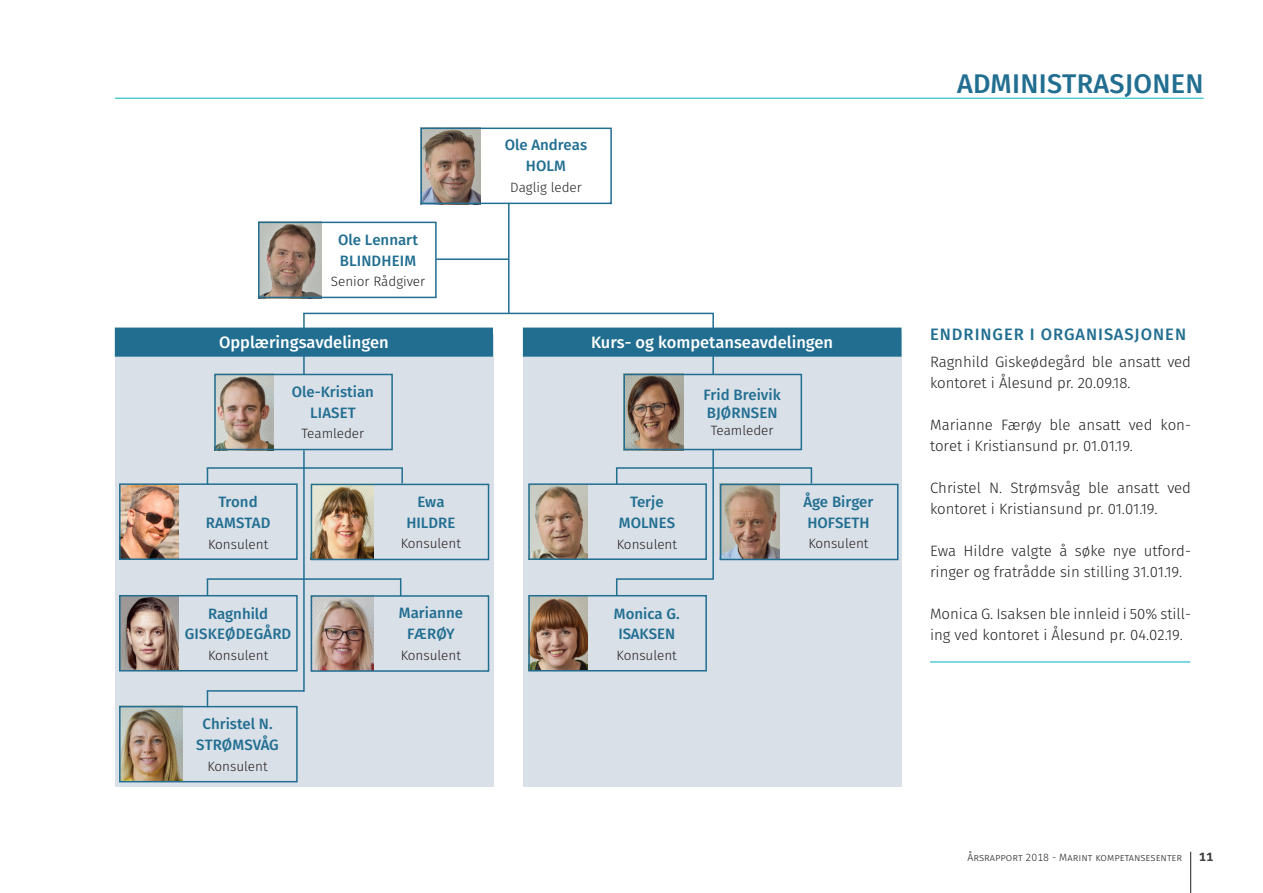
<style>
.page{position:relative;width:1263px;height:893px;background:#fff}
.page>*{position:absolute;margin:0;border:0;box-sizing:border-box;transform-origin:0 0}
.t1{font:500 27px "Fira Sans";letter-spacing:.01em;color:#216e91}
.t2{font:500 16.5px "Fira Sans";color:#fff}
.t3{font:500 16.5px "Fira Sans";letter-spacing:.06em;color:#216e91}
.t4{font:300 15px/21px "Fira Sans";color:#231f20}
.t5{font:500 15px "Fira Sans";color:#216e91}
.t6{font:300 13.5px "Fira Sans";color:#231f20}
.t7{font:700 12px "Fira Sans";color:#3e3e3f}
.t8{font:300 10.5px "Fira Sans";color:#231f20}
</style>
<div class="page">
<hr style="left:1190px;top:852px;width:1px;height:41px;background:#231f20">
<div style="left:115px;top:334px;width:378px;height:453px;background:#d9e0e8"></div>
<div style="left:523px;top:333px;width:378px;height:454px;background:#d9e0e8"></div>
<img style="left:261px;top:225px;width:60px;height:70px">
<img style="left:217px;top:377px;width:57px;height:70px">
<img style="left:626px;top:377px;width:57px;height:70px">
<img style="left:122px;top:486px;width:57px;height:71px">
<img style="left:531px;top:486px;width:57px;height:71px">
<img style="left:122px;top:598px;width:57px;height:70px">
<img style="left:531px;top:598px;width:57px;height:70px">
<img style="left:314px;top:487px;width:60px;height:70px">
<img style="left:723px;top:487px;width:56px;height:70px">
<img style="left:314px;top:598px;width:60px;height:71px">
<img style="left:122px;top:709px;width:60px;height:70px">
<img style="left:423px;top:131px;width:57px;height:70px">
<hr style="left:115px;top:98px;width:1088px;height:1px;background:#00b5be">
<div style="left:258px;top:222px;width:179px;height:76px;border:2px solid #216e91"></div>
<div style="left:214px;top:374px;width:179px;height:76px;border:2px solid #216e91"></div>
<div style="left:623px;top:374px;width:179px;height:76px;border:2px solid #216e91"></div>
<div style="left:119px;top:483px;width:179px;height:77px;border:2px solid #216e91"></div>
<div style="left:528px;top:483px;width:179px;height:77px;border:2px solid #216e91"></div>
<div style="left:119px;top:595px;width:179px;height:76px;border:2px solid #216e91"></div>
<div style="left:528px;top:595px;width:179px;height:76px;border:2px solid #216e91"></div>
<div style="left:311px;top:484px;width:178px;height:76px;border:2px solid #216e91"></div>
<div style="left:720px;top:484px;width:178px;height:76px;border:2px solid #216e91"></div>
<div style="left:311px;top:595px;width:178px;height:77px;border:2px solid #216e91"></div>
<div style="left:119px;top:706px;width:179px;height:76px;border:2px solid #216e91"></div>
<div style="left:420px;top:128px;width:192px;height:76px;border:2px solid #216e91"></div>
<hr style="left:508px;top:203px;width:1px;height:110px;background:#216e91">
<hr style="left:303px;top:313px;width:2px;height:62px;background:#216e91">
<hr style="left:712px;top:313px;width:2px;height:62px;background:#216e91">
<hr style="left:303px;top:450px;width:2px;height:242px;background:#216e91">
<hr style="left:712px;top:449px;width:2px;height:130px;background:#216e91">
<svg style="left:401px;top:469px;width:2px;height:14px"></svg>
<svg style="left:811px;top:467px;width:1px;height:16px"></svg>
<svg style="left:400px;top:580px;width:1px;height:16px"></svg>
<svg style="left:207px;top:469px;width:1px;height:15px"></svg>
<svg style="left:616px;top:469px;width:1px;height:15px"></svg>
<svg style="left:207px;top:580px;width:1px;height:15px"></svg>
<svg style="left:616px;top:580px;width:1px;height:15px"></svg>
<svg style="left:207px;top:692px;width:1px;height:15px"></svg>
<hr style="left:303px;top:313px;width:411px;height:1px;background:#216e91">
<hr style="left:436px;top:258px;width:73px;height:2px;background:#216e91">
<hr style="left:207px;top:467px;width:196px;height:2px;background:#216e91">
<hr style="left:616px;top:467px;width:195px;height:2px;background:#216e91">
<hr style="left:207px;top:578px;width:194px;height:2px;background:#216e91">
<hr style="left:616px;top:578px;width:98px;height:2px;background:#216e91">
<hr style="left:207px;top:690px;width:97px;height:2px;background:#216e91">
<div style="left:116px;top:328px;width:376px;height:28px;background:#216e91"></div>
<div style="left:115px;top:328px;width:378px;height:29px;border:2px solid #216e91"></div>
<div style="left:524px;top:328px;width:377px;height:28px;background:#216e91"></div>
<div style="left:523px;top:328px;width:378px;height:29px;border:2px solid #216e91"></div>
<hr style="left:930px;top:662px;width:260px;height:1px;background:#00b5be">
<p class="t5" style="left:338px;top:229px;width:81px">Ole Lennart</p>
<p class="t5" style="left:340px;top:250px;width:78px">BLINDHEIM</p>
<p class="t6" style="left:331px;top:272px;width:96px">Senior Rådgiver</p>
<p class="t5" style="left:505px;top:134px;width:84px">Ole Andreas</p>
<p class="t5" style="left:526px;top:155px;width:42px">HOLM</p>
<p class="t6" style="left:510px;top:177px;width:73px">Daglig leder</p>
<p class="t2" style="left:219px;top:331px;width:171px">Opplæringsavdelingen</p>
<p class="t2" style="left:591px;top:331px;width:244px">Kurs- og kompetanseavdelingen</p>
<p class="t5" style="left:292px;top:381px;width:84px">Ole-Kristian</p>
<p class="t5" style="left:310px;top:402px;width:47px">LIASET</p>
<p class="t6" style="left:302px;top:424px;width:64px">Teamleder</p>
<p class="t5" style="left:219px;top:491px;width:41px">Trond</p>
<p class="t5" style="left:206px;top:512px;width:66px">RAMSTAD</p>
<p class="t6" style="left:208px;top:534px;width:62px">Konsulent</p>
<p class="t5" style="left:208px;top:603px;width:62px">Ragnhild</p>
<p class="t5" style="left:185px;top:624px;width:108px">GISKEØDEGÅRD</p>
<p class="t6" style="left:208px;top:646px;width:62px">Konsulent</p>
<p class="t5" style="left:202px;top:713px;width:72px">Christel N.</p>
<p class="t5" style="left:196px;top:734px;width:84px">STRØMSVÅG</p>
<p class="t6" style="left:207px;top:756px;width:62px">Konsulent</p>
<p class="t5" style="left:417px;top:491px;width:29px">Ewa</p>
<p class="t5" style="left:406px;top:512px;width:50px">HILDRE</p>
<p class="t6" style="left:401px;top:534px;width:62px">Konsulent</p>
<p class="t5" style="left:399px;top:603px;width:66px">Marianne</p>
<p class="t5" style="left:407px;top:623px;width:49px">FÆRØY</p>
<p class="t6" style="left:401px;top:646px;width:62px">Konsulent</p>
<p class="t5" style="left:630px;top:491px;width:35px">Terje</p>
<p class="t5" style="left:619px;top:512px;width:58px">MOLNES</p>
<p class="t6" style="left:617px;top:534px;width:62px">Konsulent</p>
<p class="t5" style="left:614px;top:603px;width:67px">Monica G.</p>
<p class="t5" style="left:618px;top:624px;width:58px">ISAKSEN</p>
<p class="t6" style="left:617px;top:646px;width:62px">Konsulent</p>
<p class="t5" style="left:704px;top:384px;width:79px">Frid Breivik</p>
<p class="t5" style="left:707px;top:402px;width:72px">BJØRNSEN</p>
<p class="t6" style="left:711px;top:421px;width:64px">Teamleder</p>
<p class="t5" style="left:803px;top:491px;width:71px">Åge Birger</p>
<p class="t5" style="left:807px;top:512px;width:64px">HOFSETH</p>
<p class="t6" style="left:808px;top:534px;width:62px">Konsulent</p>
<p class="t1" style="left:957px;top:64px;width:248px">ADMINISTRASJONEN</p>
<p class="t3" style="left:930px;top:322px;width:257px">ENDRINGER I ORGANISASJONEN</p>
<p class="t4" style="left:930px;top:351px;width:263px">Ragnhild Giskeødegård ble ansatt ved kontoret i Ålesund pr. 20.09.18.</p>
<p class="t4" style="left:930px;top:414px;width:263px">Marianne Færøy ble ansatt ved kon&shy;toret i Kristiansund pr. 01.01.19.</p>
<p class="t4" style="left:930px;top:477px;width:263px">Christel N. Strømsvåg ble ansatt ved kontoret i Kristiansund pr. 01.01.19.</p>
<p class="t4" style="left:930px;top:540px;width:263px">Ewa Hildre valgte å søke nye utford&shy;ringer og fratrådde sin stilling 31.01.19.</p>
<p class="t4" style="left:930px;top:603px;width:263px">Monica G. Isaksen ble innleid i 50% still&shy;ing ved kontoret i Ålesund pr. 04.02.19.</p>
<p class="t8" style="left:967px;top:850px;width:216px">Årsrapport 2018 - Marint kompetansesenter</p>
<p class="t7" style="left:1199px;top:848px;width:16px">11</p>
</div>
